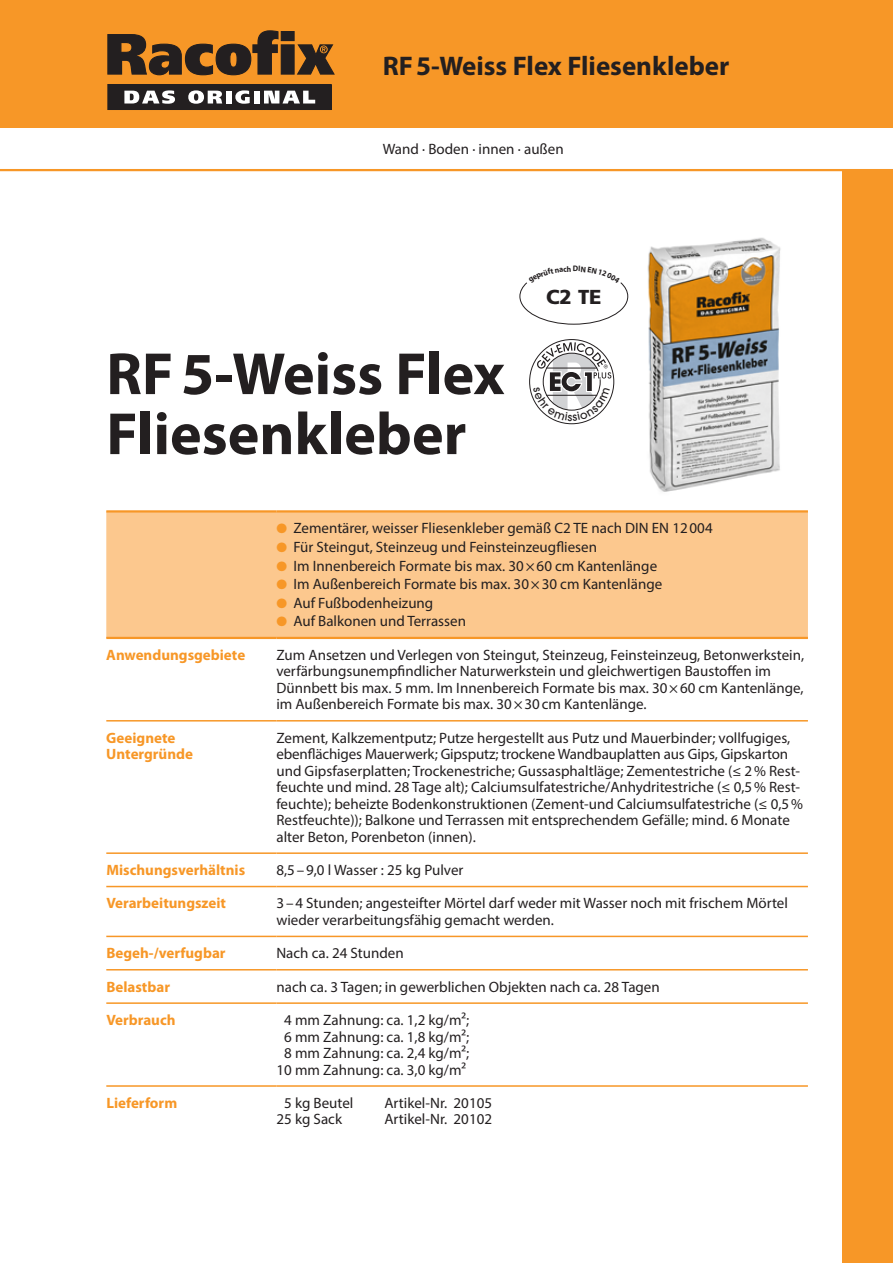
<style>
.page{position:relative;width:893px;height:1263px;background:#fff}
.page>*{position:absolute;margin:0;border:0;box-sizing:border-box;transform-origin:0 0}
.t1{font:700 60px/60px "Myriad Pro";color:#231f20}
.t2{font:700 27px "Myriad Pro";color:#231f20}
.t3{font:900 20.25px "Frutiger LT";color:#231f20}
.t4{font:15px/16.5px "Myriad Pro";color:#231f20}
.t5{font:700 15px/16.5px "Myriad Pro";color:#f79727}
.s1{color:#f79727}
</style>
<div class="page">
<div style="left:0;top:0;width:893px;height:128px;background:#f79727"></div>
<svg style="left:107px;top:84px;width:225px;height:26px;background:#575455"></svg>
<svg style="left:107px;top:30px;width:228px;height:45px"></svg>
<div style="left:842px;top:170px;width:51px;height:1093px;background:#f79727"></div>
<hr style="left:0;top:169px;width:893px;height:2px;background:#f79727">
<img style="left:647px;top:237px;width:134px;height:255px">
<div style="left:106px;top:512px;width:702px;height:125px;background:#fcc88e"></div>
<hr style="left:106px;top:510px;width:170px;height:2px;background:#f79727">
<hr style="left:276px;top:510px;width:532px;height:2px;background:#f79727">
<hr style="left:106px;top:637px;width:170px;height:2px;background:#f79727">
<hr style="left:276px;top:637px;width:532px;height:2px;background:#f79727">
<hr style="left:106px;top:720px;width:170px;height:1px;background:#f79727">
<hr style="left:276px;top:720px;width:532px;height:1px;background:#f79727">
<hr style="left:106px;top:852px;width:170px;height:2px;background:#f79727">
<hr style="left:276px;top:852px;width:532px;height:2px;background:#f79727">
<hr style="left:106px;top:886px;width:170px;height:1px;background:#f79727">
<hr style="left:276px;top:886px;width:532px;height:1px;background:#f79727">
<hr style="left:106px;top:936px;width:170px;height:1px;background:#f79727">
<hr style="left:276px;top:936px;width:532px;height:1px;background:#f79727">
<hr style="left:106px;top:969px;width:170px;height:1px;background:#f79727">
<hr style="left:276px;top:969px;width:532px;height:1px;background:#f79727">
<hr style="left:106px;top:1002px;width:170px;height:2px;background:#f79727">
<hr style="left:276px;top:1002px;width:532px;height:2px;background:#f79727">
<hr style="left:106px;top:1085px;width:170px;height:2px;background:#f79727">
<hr style="left:276px;top:1085px;width:532px;height:2px;background:#f79727">
<svg style="left:519px;top:282px;width:109px;height:43px"></svg>
<svg style="left:533px;top:342px;width:79px;height:79px"></svg>
<h2 class="t2" style="left:383px;top:48px;width:348px">RF5-Weiss Flex Fliesenkleber</h2>
<p class="t4" style="left:383px;top:140px;width:182px">Wand · Boden · innen · außen</p>
<h1 class="t1" style="left:106px;top:342px;width:400px">RF5-Weiss Flex<br>Fliesenkleber</h1>
<h3 class="t3" style="left:546px;top:285px;width:57px">C2 TE</h3>
<p class="t4" style="left:276px;top:520px;width:438px"><span class="s1">●</span> Zementärer, weisser Fliesenkleber gemäß C2 TE nach DIN EN 12004</p>
<p class="t4" style="left:276px;top:538px;width:322px"><span class="s1">●</span> Für Steingut, Steinzeug und Feinsteinzeugfliesen</p>
<p class="t4" style="left:276px;top:557px;width:382px"><span class="s1">●</span> Im Innenbereich Formate bis max. 30×60 cm Kantenlänge</p>
<p class="t4" style="left:276px;top:576px;width:387px"><span class="s1">●</span> Im Außenbereich Formate bis max. 30×30 cm Kantenlänge</p>
<p class="t4" style="left:276px;top:594px;width:158px"><span class="s1">●</span> Auf Fußbodenheizung</p>
<p class="t4" style="left:276px;top:613px;width:191px"><span class="s1">●</span> Auf Balkonen und Terrassen</p>
<p class="t5" style="left:106px;top:646px;width:140px">Anwendungsgebiete</p>
<p class="t4" style="left:276px;top:646px;width:529px">Zum Ansetzen und Verlegen von Steingut, Steinzeug, Feinsteinzeug, Betonwerkstein, verfärbungsunempfindlicher Naturwerkstein und gleichwertigen Baustoffen im Dünnbett bis max. 5 mm. Im Innenbereich Formate bis max. 30×60 cm Kantenlänge, im Außenbereich Formate bis max. 30×30cm Kantenlänge.</p>
<p class="t5" style="left:106px;top:729px;width:88px">Geeignete<br>Untergründe</p>
<p class="t4" style="left:276px;top:729px;width:528px">Zement, Kalkzementputz; Putze hergestellt aus Putz und Mauerbinder; vollfugiges, ebenflächiges Mauerwerk; Gipsputz; trockene Wandbauplatten aus Gips, Gipskarton und Gipsfaserplatten; Trockenestriche; Gussasphaltläge; Zementestriche (≤ 2% Rest&shy;feuchte und mind. 28 Tage alt); Calciumsulfatestriche/Anhydritestriche (≤ 0,5% Rest&shy;feuchte); beheizte Bodenkonstruktionen (Zement-und Calciumsulfatestriche (≤ 0,5% Restfeuchte)); Balkone und Terrassen mit entsprechendem Gefälle; mind. 6 Monate alter Beton, Porenbeton (innen).</p>
<p class="t5" style="left:106px;top:861px;width:140px">Mischungsverhältnis</p>
<p class="t4" style="left:276px;top:861px;width:189px">8,5–9,0 l Wasser : 25 kg Pulver</p>
<p class="t5" style="left:106px;top:895px;width:121px">Verarbeitungszeit</p>
<p class="t4" style="left:276px;top:895px;width:513px">3–4 Stunden; angesteifter Mörtel darf weder mit Wasser noch mit frischem Mörtel wieder verarbeitungsfähig gemacht werden.</p>
<p class="t5" style="left:106px;top:944px;width:121px">Begeh-/verfugbar</p>
<p class="t4" style="left:276px;top:945px;width:129px">Nach ca. 24 Stunden</p>
<p class="t5" style="left:106px;top:978px;width:65px">Belastbar</p>
<p class="t4" style="left:276px;top:978px;width:385px">nach ca. 3 Tagen; in gewerblichen Objekten nach ca. 28 Tagen</p>
<p class="t5" style="left:106px;top:1011px;width:71px">Verbrauch</p>
<p class="t4" style="left:276px;top:1011px;width:194px;text-align:center">4 mm Zahnung: ca. 1,2 kg/m²;<br>6 mm Zahnung: ca. 1,8 kg/m²;<br>8 mm Zahnung: ca. 2,4 kg/m²;<br>10 mm Zahnung: ca. 3,0 kg/m²</p>
<p class="t5" style="left:106px;top:1094px;width:72px">Lieferform</p>
<p class="t4" style="left:284px;top:1094px;width:71px">5 kg Beutel</p>
<p class="t4" style="left:384px;top:1094px;width:109px">Artikel-Nr. 20105</p>
<p class="t4" style="left:276px;top:1111px;width:67px">25 kg Sack</p>
<p class="t4" style="left:384px;top:1111px;width:109px">Artikel-Nr. 20102</p>
</div>
